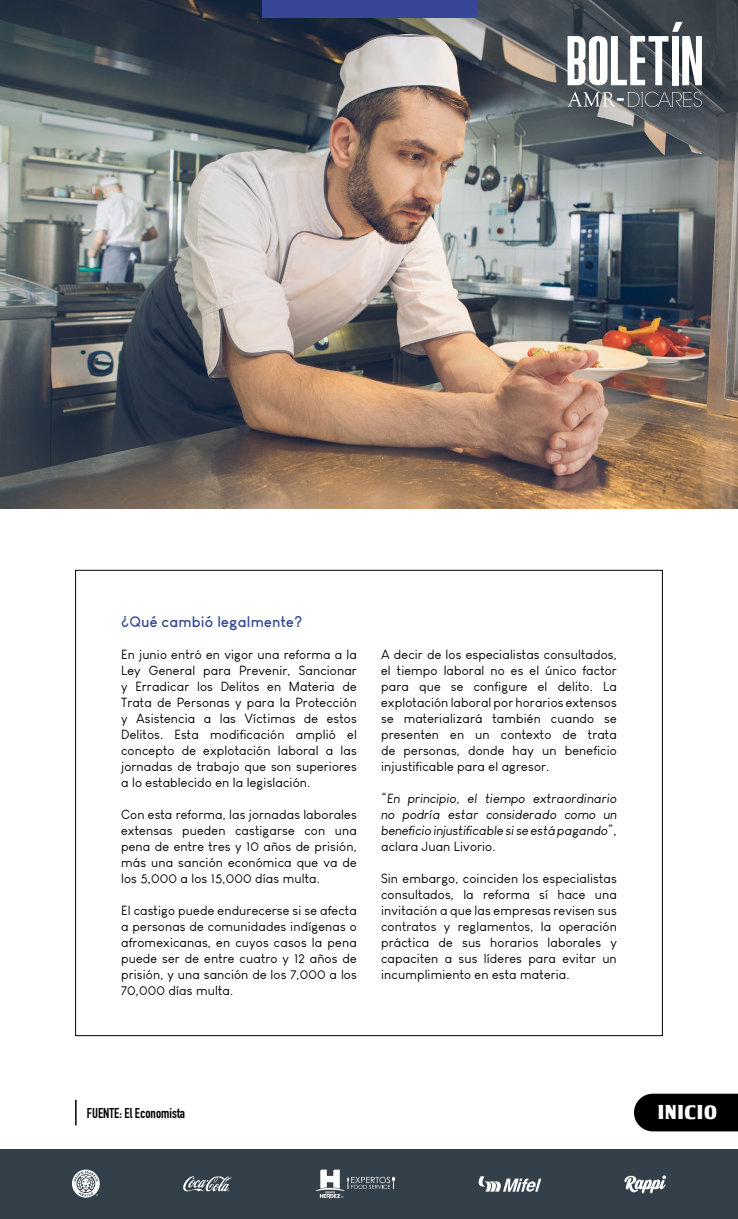
<style>
.page{position:relative;width:738px;height:1219px;background:#fff}
.page>*{position:absolute;margin:0;border:0;box-sizing:border-box;transform-origin:0 0}
.t1{font:55px "Pirrata";color:#fff}
.t2{font:23.1px "Pirrata";color:#fff}
.t3{font:20px "Tobago Poster";letter-spacing:.05em;color:#fff}
.t4{font:700 15px "Louis George Cafe";letter-spacing:.01em;color:#374697}
.t5{font:700 14px "DIN Condensed";color:#000}
.t6{font:13px/16px "Louis George Cafe";letter-spacing:.01em;color:#000;text-align:justify}
.t7{font:italic 13px/16px "Louis George Cafe";letter-spacing:.01em;color:#000;text-align:justify}
</style>
<div class="page">
<img style="left:0;top:0;width:737px;height:508px">
<div style="left:0;top:1149px;width:737px;height:70px;background:#33404a"></div>
<div style="left:261px;top:0;width:215px;height:17px;background:#374697"></div>
<svg style="left:72px;top:1170px;width:28px;height:28px"></svg>
<svg style="left:624px;top:1175px;width:41px;height:18px"></svg>
<svg style="left:315px;top:1170px;width:80px;height:28px"></svg>
<svg style="left:183px;top:1176px;width:49px;height:16px"></svg>
<svg style="left:478px;top:1176px;width:63px;height:16px"></svg>
<hr style="left:75px;top:1100px;width:2px;height:25px;background:#000">
<div style="left:634px;top:1094px;width:103px;height:37px;background:#000"></div>
<svg style="left:567px;top:92px;width:48px;height:15px"></svg>
<svg style="left:627px;top:92px;width:74px;height:15px"></svg>
<svg style="left:671px;top:22px;width:11px;height:10px"></svg>
<h1 class="t1" style="left:565px;top:32px;width:139px">BOLETIN</h1>
<h2 class="t2" style="left:616px;top:86px;width:10px">-</h2>
<p class="t4" style="left:121px;top:612px;width:182px">¿Qué cambió legalmente?</p>
<p class="t6" style="left:121px;top:647px;width:237px">En junio entró en vigor una reforma a la Ley General para Prevenir, Sancionar y Erradicar los Delitos en Materia de Trata de Personas y para la Protección y Asistencia a las Víctimas de estos Delitos. Esta modificación amplió el concepto de explotación laboral a las jornadas de trabajo que son superiores a lo establecido en la legislación.</p>
<p class="t6" style="left:121px;top:807px;width:237px">Con esta reforma, las jornadas laborales extensas pueden castigarse con una pena de entre tres y 10 años de prisión, más una sanción económica que va de los 5,000 a los 15,000 días multa.</p>
<p class="t6" style="left:121px;top:903px;width:237px">El castigo puede endurecerse si se afecta a personas de comunidades indígenas o afromexicanas, en cuyos casos la pena puede ser de entre cuatro y 12 años de prisión, y una sanción de los 7,000 a los 70,000 días multa.</p>
<p class="t6" style="left:381px;top:646px;width:237px">A decir de los especialistas consultados, el tiempo laboral no es el único factor para que se configure el delito. La explotación laboral por horarios extensos se materializará también cuando se presenten en un contexto de trata de personas, donde hay un beneficio injustificable para el agresor.</p>
<p class="t7" style="left:381px;top:790px;width:237px">“En principio, el tiempo extraordinario no podría estar considerado como un beneficio injustificable si se está pagando”,</p>
<p class="t6" style="left:381px;top:838px;width:116px">aclara Juan Livorio.</p>
<p class="t6" style="left:381px;top:870px;width:237px">Sin embargo, coinciden los especialistas consultados, la reforma sí hace una invitación a que las empresas revisen sus contratos y reglamentos, la operación práctica de sus horarios laborales y capaciten a sus líderes para evitar un incumplimiento en esta materia.</p>
<p class="t5" style="left:87px;top:1104px;width:99px">FUENTE: El Economista</p>
<h3 class="t3" style="left:656px;top:1100px;width:60px">INICIO</h3>
</div>
